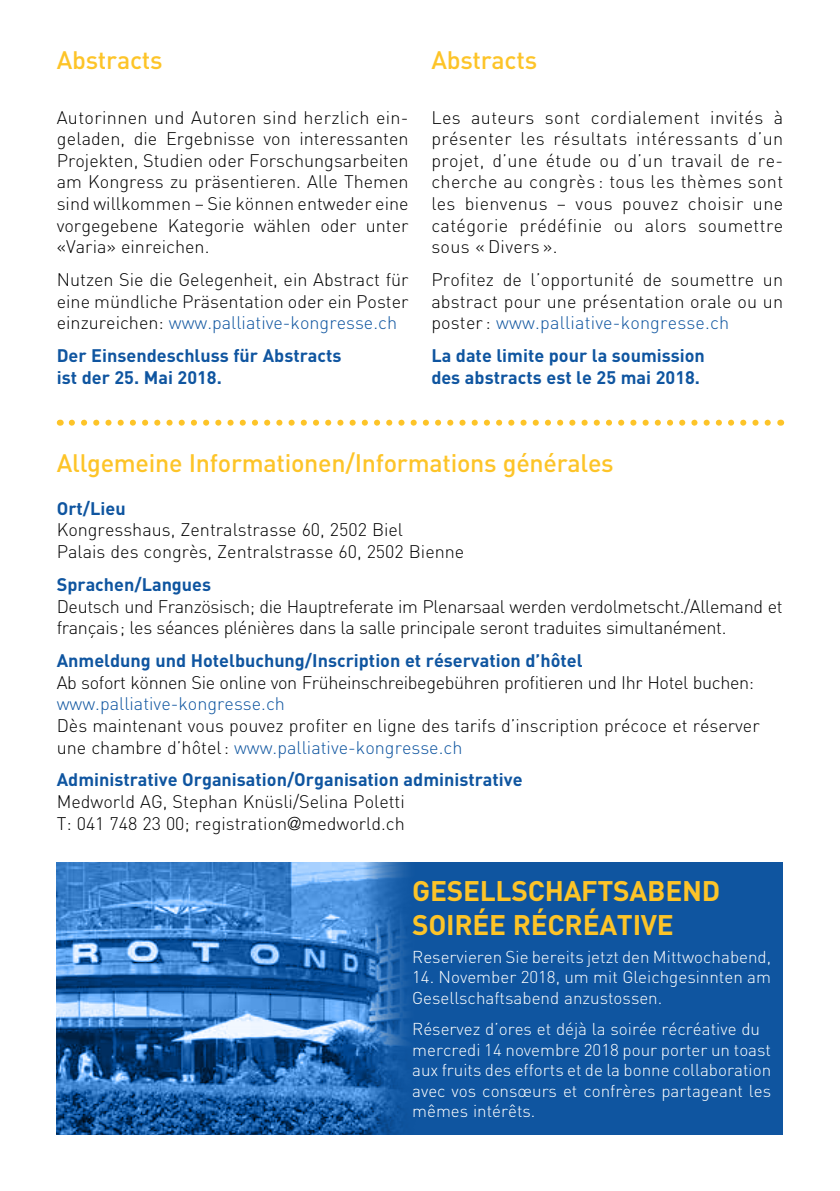
<style>
.page{position:relative;width:840px;height:1191px;background:#fff}
.page>*{position:absolute;margin:0;border:0;box-sizing:border-box;transform-origin:0 0}
.t1{font:700 28px/34px "DIN";letter-spacing:-.01em;color:#fdc428}
.t2{font:500 25px "DIN";letter-spacing:-.01em;color:#fdc428}
.t3{font:300 18px/21.6px "DIN";color:#000;text-align:justify}
.t4{font:300 18px/21.6px "DIN";letter-spacing:-.02em;color:#000}
.t5{font:700 18px/21.6px "DIN";color:#0f55a0}
.t6{font:300 18px "DIN";color:#0f55a0}
.t7{font:300 17px/20.4px "DIN";color:#fff}
.s1{color:#0f55a0}
.s2{font-family:"Helvetica Neue"}
</style>
<div class="page">
<svg style="left:72px;top:420px;width:699px;height:6px"></svg>
<div style="left:57px;top:862px;width:725px;height:272px;background:#0f55a0"></div>
<img style="left:57px;top:862px;width:350px;height:272px">
<h2 class="t2" style="left:57px;top:44px;width:107px">Abstracts</h2>
<p class="t3" style="left:57px;top:106px;width:353px">Autorinnen und Autoren sind herzlich ein&shy;geladen, die Ergebnisse von interessanten Projekten, Studien oder Forschungsarbeiten am Kongress zu präsentieren. Alle Themen sind willkommen – Sie können entweder eine vorgegebene Kategorie wählen oder unter «Varia» einreichen.</p>
<p class="t3" style="left:57px;top:269px;width:353px">Nutzen Sie die Gelegenheit, ein Abstract für eine mündliche Präsentation oder ein Poster einzureichen: <span class="s1">www.palliative-kongresse.ch</span></p>
<p class="t5" style="left:57px;top:344px;width:286px">Der Einsendeschluss für Abstracts ist der 25. Mai 2018.</p>
<h2 class="t2" style="left:431px;top:44px;width:107px">Abstracts</h2>
<p class="t3" style="left:431px;top:106px;width:353px">Les auteurs sont cordialement invités à présenter les résultats intéressants d’un projet, d’une étude ou d’un travail de re&shy;cherche au congrès : tous les thèmes sont les bienvenus – vous pouvez choisir une catégorie prédéfinie ou alors soumettre sous «Divers ».</p>
<p class="t3" style="left:431px;top:269px;width:353px">Profitez de l’opportunité de soumettre un abstract pour une présentation orale ou un poster : <span class="s1">www.palliative-kongresse.ch</span></p>
<p class="t5" style="left:431px;top:344px;width:275px">La date limite pour la soumission des abstracts est le 25 mai 2018.</p>
<h2 class="t2" style="left:57px;top:446px;width:558px">Allgemeine Informationen/Informations générales</h2>
<p class="t5" style="left:57px;top:496px;width:70px">Ort/Lieu</p>
<p class="t3" style="left:57px;top:519px;width:409px">Kongresshaus, Zentralstrasse 60, 2502 Biel<br>Palais des congrès, Zentralstrasse 60, 2502 Bienne</p>
<p class="t5" style="left:57px;top:573px;width:156px">Sprachen/Langues</p>
<p class="t4" style="left:57px;top:595px;width:727px">Deutsch und Französisch; die Hauptreferate im Plenarsaal werden verdolmetscht./Allemand et français; les séances plénières dans la salle principale seront traduites simultanément.</p>
<p class="t5" style="left:57px;top:649px;width:527px">Anmeldung und Hotelbuchung/Inscription et réservation d’hôtel</p>
<p class="t4" style="left:57px;top:671px;width:698px">Ab sofort können Sie online von Früheinschreibegebühren profitieren und Ihr Hotel buchen:</p>
<p class="t6" style="left:57px;top:692px;width:230px">www.palliative-kongresse.ch</p>
<p class="t3" style="left:57px;top:714px;width:704px">Dès maintenant vous pouvez profiter en ligne des tarifs d’inscription précoce et réserver une chambre d’hôtel: <span class="s1">www.palliative-kongresse.ch</span></p>
<p class="t5" style="left:57px;top:768px;width:467px">Administrative Organisation/Organisation administrative</p>
<p class="t3" style="left:57px;top:790px;width:349px">Medworld AG, Stephan Knüsli/Selina Poletti<br>T: 041 748 23 00; registration<span class="s2">@</span>medworld.ch</p>
<h1 class="t1" style="left:412px;top:872px;width:309px">GESELLSCHAFTSABEND<br>SOIRÉE RÉCRÉATIVE</h1>
<p class="t7" style="left:412px;top:946px;width:360px">Reservieren Sie bereits jetzt den Mittwochabend,</p>
<p class="t7" style="left:412px;top:966px;width:360px">14. November 2018, um mit Gleichgesinnten am<br>Gesellschaftsabend anzustossen.</p>
<p class="t7" style="left:412px;top:1018px;width:360px">Réservez d’ores et déjà la soirée récréative du mercredi 14 novembre 2018 pour porter un toast aux fruits des efforts et de la bonne collaboration avec vos consœurs et confrères partageant les mêmes intérêts.</p>
</div>
